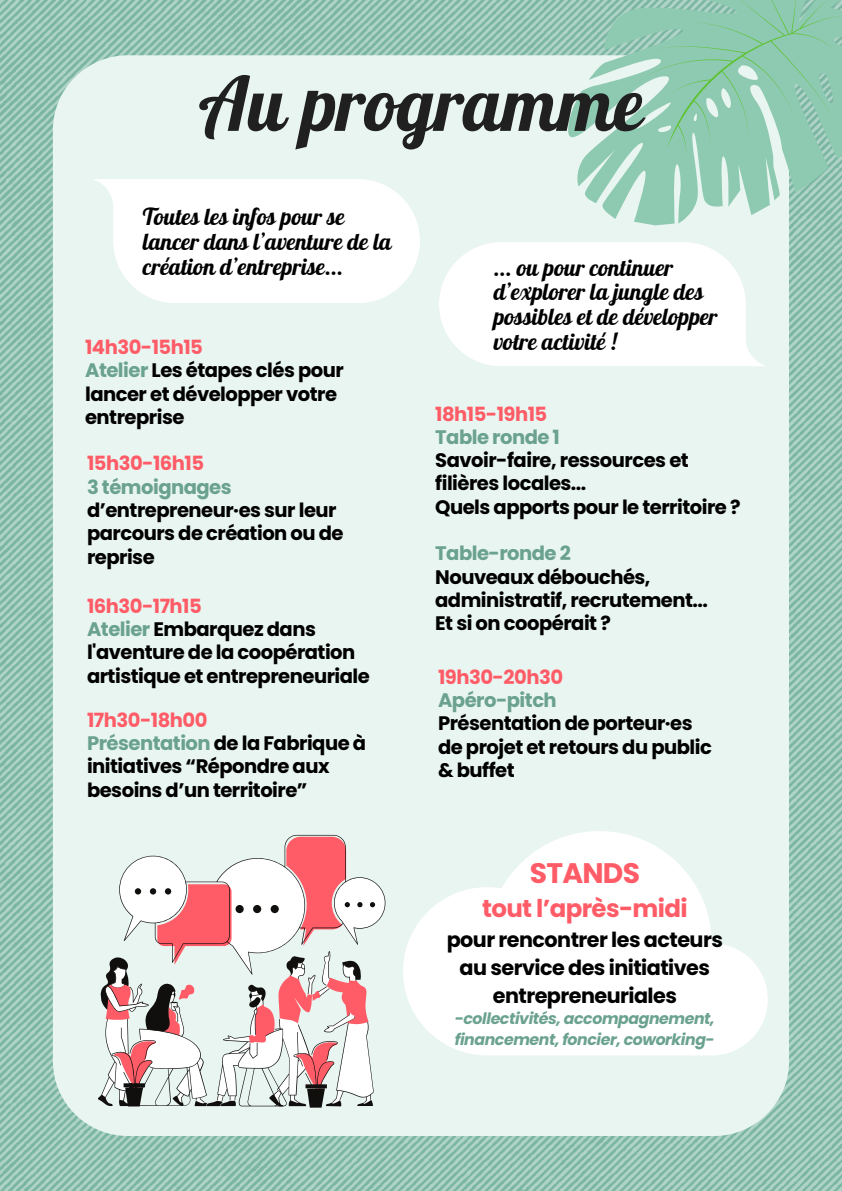
<style>
.page{position:relative;width:842px;height:1191px;background:#fff}
.page>*{position:absolute;margin:0;border:0;box-sizing:border-box;transform-origin:0 0}
.t1{font:74.5px "Lobster";color:#202020}
.t2{font:700 28.3px "Poppins";letter-spacing:-.025em;color:#ff5c67}
.t3{font:700 24.5px "Poppins";letter-spacing:-.025em;color:#ff5c67}
.t4{font:23px/24.8px "Lobster";color:#000}
.t5{font:700 20.7px/27.8px "Poppins";letter-spacing:-.025em;color:#000;text-align:center}
.t6{font:700 19.6px/23.2px "Poppins";letter-spacing:-.025em;color:#000}
.t7{font:700 19.6px "Poppins";letter-spacing:-.025em;color:#ff5c67}
.t8{font:700 19.6px "Poppins";letter-spacing:-.025em;color:#6ba28f}
.t9{font:italic 700 15.7px/21px "Poppins";letter-spacing:-.025em;color:#6ba28f}
.s1{color:#6ba28f}
</style>
<div class="page">
<img style="left:0;top:0;width:842px;height:1190px">
<div style="left:53px;top:55px;width:736px;height:1080px;background:#e9f5f1;border-radius:75px"></div>
<svg style="left:93px;top:179px;width:327px;height:124px;background:#fcfdfd"></svg>
<svg style="left:439px;top:242px;width:326px;height:124px;background:#fcfdfd"></svg>
<svg style="left:568px;top:0;width:274px;height:225px;fill:#8ecab1"></svg>
<svg style="left:639px;top:0;width:203px;height:156px;background:#94ccb3"></svg>
<svg style="left:119px;top:834px;width:266px;height:259px"></svg>
<svg style="left:119px;top:888px;width:256px;height:201px"></svg>
<svg style="left:98px;top:956px;width:275px;height:151px"></svg>
<svg style="left:403px;top:831px;width:365px;height:224px;fill:#fff"></svg>
<p class="t1" style="left:199px;top:56px;width:446px">Au programme</p>
<p class="t4" style="left:143px;top:204px;width:250px">Toutes les infos pour se lancer dans l’aventure de la création d’entreprise...</p>
<p class="t7" style="left:85px;top:333px;width:119px">14h30-15h15</p>
<p class="t6" style="left:85px;top:359px;width:260px"><span class="s1">Atelier</span> Les étapes clés pour lancer et développer votre entreprise</p>
<p class="t7" style="left:87px;top:450px;width:119px">15h30-16h15</p>
<p class="t6" style="left:87px;top:475px;width:258px"><span class="s1">3 témoignages </span>d’entrepreneur·es sur leur parcours de création ou de reprise</p>
<p class="t7" style="left:87px;top:592px;width:116px">16h30-17h15</p>
<p class="t6" style="left:87px;top:617px;width:284px"><span class="s1">Atelier</span> Embarquez dans l'aventure de la coopération artistique et entrepreneuriale</p>
<h3 class="t7" style="left:87px;top:706px;width:122px">17h30-18h00</h3>
<p class="t6" style="left:87px;top:731px;width:281px"><span class="s1">Présentation</span> de la Fabrique à initiatives “Répondre aux besoins d’un territoire”</p>
<p class="t4" style="left:494px;top:254px;width:225px">... ou pour continuer d’explorer la jungle des possibles et de développer votre activité !</p>
<p class="t7" style="left:435px;top:400px;width:114px">18h15-19h15</p>
<p class="t8" style="left:435px;top:423px;width:126px">Table ronde 1</p>
<p class="t6" style="left:435px;top:448px;width:255px">Savoir-faire, ressources et filières locales...</p>
<p class="t6" style="left:435px;top:495px;width:307px">Quels apports pour le territoire ?</p>
<p class="t8" style="left:435px;top:539px;width:137px">Table-ronde 2</p>
<p class="t6" style="left:435px;top:565px;width:274px">Nouveaux débouchés, administratif, recrutement...</p>
<p class="t6" style="left:435px;top:611px;width:177px">Et si on coopérait ?</p>
<p class="t7" style="left:438px;top:663px;width:127px">19h30-20h30</p>
<p class="t8" style="left:438px;top:686px;width:120px">Apéro-pitch</p>
<p class="t6" style="left:438px;top:711px;width:256px">Présentation de porteur·es</p>
<h3 class="t6" style="left:438px;top:735px;width:275px">de projet et retours du public</h3>
<p class="t6" style="left:438px;top:758px;width:78px">&amp; buffet</p>
<p class="t2" style="left:530px;top:853px;width:112px">STANDS</p>
<p class="t3" style="left:482px;top:891px;width:207px">tout l’après-midi</p>
<p class="t5" style="left:447px;top:925px;width:278px">pour rencontrer les acteurs au service des initiatives entrepreneuriales</p>
<p class="t9" style="left:455px;top:1008px;width:261px">-collectivités, accompagnement, financement, foncier, coworking-</p>
</div>
